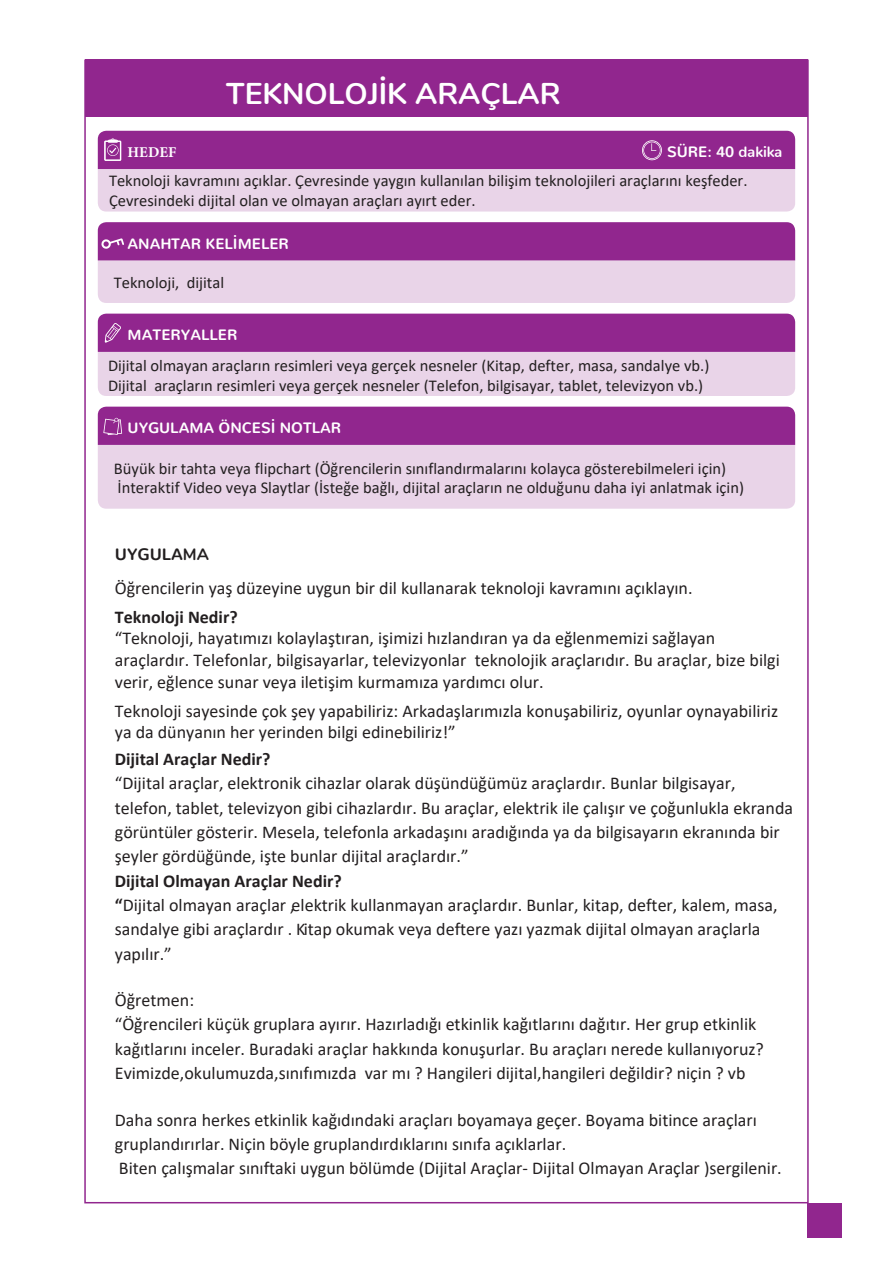
<style>
.page{position:relative;width:893px;height:1263px;background:#fff}
.page>*{position:absolute;margin:0;border:0;box-sizing:border-box;transform-origin:0 0}
.t1{font:700 30px "Nunito";color:#fff}
.t2{font:18px/24.3px "Calibri";color:#231f20}
.t3{font:700 18px "Calibri";color:#231f20}
.t4{font:16.5px/19.8px "Calibri";color:#231f20}
.t5{font:700 16.5px "Nunito";color:#231f20}
.t6{font:700 15px "Nunito";color:#fff}
.t7{font:700 15px "Minion Pro";color:#fff}
.s1{font-style:inherit}
.s2{font-weight:700}
</style>
<div class="page">
<div style="left:808px;top:1203px;width:34px;height:34px;background:#91268e"></div>
<svg style="left:98px;top:314px;width:697px;height:82px;background:#c084be"></svg>
<svg style="left:98px;top:407px;width:697px;height:102px;background:#c893c6"></svg>
<svg style="left:98px;top:131px;width:697px;height:81px;background:#c083be"></svg>
<svg style="left:98px;top:222px;width:697px;height:81px;background:#bf82bd"></svg>
<div style="left:85px;top:60px;width:723px;height:57px;background:#91268e"></div>
<h1 class="t1" style="left:226px;top:71px;width:336px">TEKNOLOJİK ARAÇLAR</h1>
<p class="t7" style="left:128px;top:142px;width:50px">HEDEF</p>
<p class="t6" style="left:667px;top:138px;width:117px">SÜRE: 40 dakika</p>
<p class="t4" style="left:109px;top:170px;width:640px">Teknoloji kavramını açıklar. Çevresinde yaygın kullanılan bilişim teknolojileri araçlarını keşfeder.<br>Çevresindeki dijital olan ve olmayan araçları ayırt eder.</p>
<p class="t6" style="left:128px;top:230px;width:163px">ANAHTAR KELİMELER</p>
<p class="t4" style="left:114px;top:273px;width:112px">Teknoloji, dijital</p>
<p class="t6" style="left:128px;top:321px;width:111px">MATERYALLER</p>
<p class="t4" style="left:108px;top:355px;width:603px">Dijital olmayan araçların resimleri veya gerçek nesneler (Kitap, defter, masa, sandalye vb.)<br>Dijital araçların resimleri veya gerçek nesneler (Telefon, bilgisayar, tablet, televizyon vb.)</p>
<p class="t6" style="left:128px;top:414px;width:215px">UYGULAMA ÖNCESİ NOTLAR</p>
<p class="t4" style="left:114px;top:458px;width:632px;line-height:19.4px">Büyük bir tahta veya flipchart (Öğrencilerin sınıflandırmalarını kolayca gösterebilmeleri için)<br>İnteraktif Video veya Slaytlar (İsteğe bağlı, dijital araçların ne olduğunu daha iyi anlatmak için)</p>
<p class="t5" style="left:115px;top:539px;width:96px">UYGULA<span class="s1">MA</span></p>
<p class="t2" style="left:115px;top:575px;width:579px">Öğrencilerin yaş düzeyine uygun bir dil kullanarak teknoloji kavramını açıklayın.</p>
<p class="t3" style="left:115px;top:604px;width:124px">Teknoloji Nedir?</p>
<p class="t2" style="left:115px;top:627px;width:666px;line-height:21.6px">“Teknoloji, hayatımızı kolaylaştıran, işimizi hızlandıran ya da eğlenmemizi sağlayan araçlardır. Telefonlar, bilgisayarlar, televizyonlar teknolojik araçlarıdır. Bu araçlar, bize bilgi verir, eğlence sunar veya iletişim kurmamıza yardımcı olur.</p>
<p class="t2" style="left:115px;top:699px;width:665px;line-height:21.6px">Teknoloji sayesinde çok şey yapabiliriz: Arkadaşlarımızla konuşabiliriz, oyunlar oynayabiliriz ya da dünyanın her yerinden bilgi edinebiliriz!”</p>
<p class="t3" style="left:115px;top:746px;width:157px">Dijital Araçlar Nedir?</p>
<p class="t2" style="left:115px;top:771px;width:680px">“Dijital araçlar, elektronik cihazlar olarak düşündüğümüz araçlardır. Bunlar bilgisayar, telefon, tablet, televizyon gibi cihazlardır. Bu araçlar, elektrik ile çalışır ve çoğunlukla ekranda görüntüler gösterir. Mesela, telefonla arkadaşını aradığında ya da bilgisayarın ekranında bir şeyler gördüğünde, işte bunlar dijital araçlardır.”</p>
<p class="t2" style="left:115px;top:868px;width:664px"><span class="s2">Dijital Olmayan Araçlar Nedir?<br>“</span>Dijital olmayan araçlar ,elektrik kullanmayan araçlardır. Bunlar, kitap, defter, kalem, masa, sandalye gibi araçlardır . Kitap okumak veya deftere yazı yazmak dijital olmayan araçlarla yapılır.”</p>
<p class="t2" style="left:115px;top:987px;width:651px">Öğretmen:<br>“Öğrencileri küçük gruplara ayırır. Hazırladığı etkinlik kağıtlarını dağıtır. Her grup etkinlik kağıtlarını inceler. Buradaki araçlar hakkında konuşurlar. Bu araçları nerede kullanıyoruz?<br>Evimizde,okulumuzda,sınıfımızda var mı ? Hangileri dijital,hangileri değildir? niçin ? vb</p>
<p class="t2" style="left:115px;top:1107px;width:668px">Daha sonra herkes etkinlik kağıdındaki araçları boyamaya geçer. Boyama bitince araçları gruplandırırlar. Niçin böyle gruplandırdıklarını sınıfa açıklarlar.<br>Biten çalışmalar sınıftaki uygun bölümde (Dijital Araçlar- Dijital Olmayan Araçlar )sergilenir.</p>
</div>
